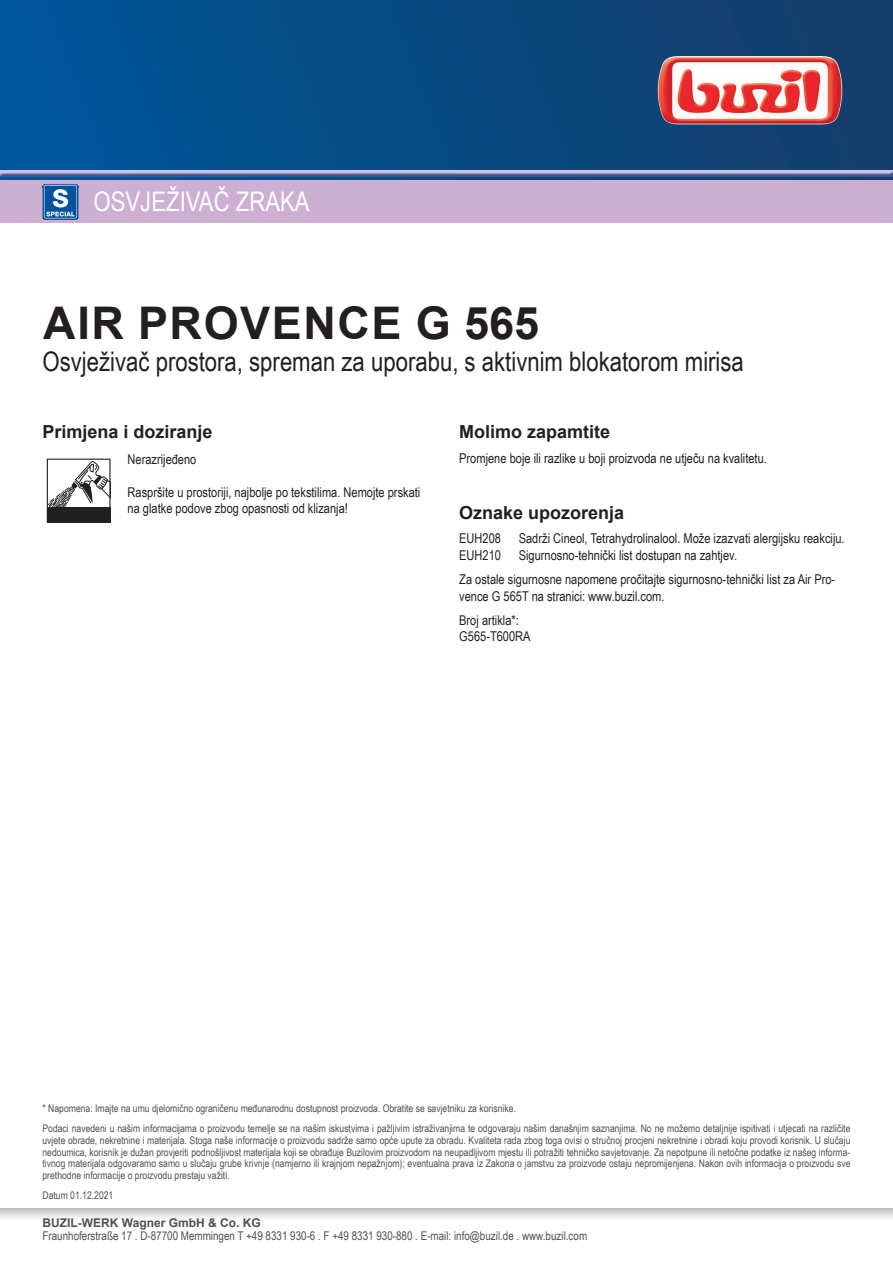
<style>
.page{position:relative;width:893px;height:1263px;background:#fff}
.page>*{position:absolute;margin:0;border:0;box-sizing:border-box;transform-origin:0 0}
.t1{font:700 45px "Arial";letter-spacing:.035em;color:#231f20}
.t2{font:27px "Arial Narrow";color:#231f20}
.t3{font:27px "Arial Narrow";color:#fff}
.t4{font:700 18px "Arial";color:#231f20}
.t5{font:13.5px/24.8px "Arial Narrow";color:#231f20}
.t6{font:12px "Arial Narrow";color:#4e5151}
.t7{font:700 12px "Arial";color:#4e5151}
.t8{font:10.5px/11.7px "Arial Narrow";color:#4d5152}
</style>
<div class="page">
<svg style="left:0;top:1209px;width:893px;height:9px;background:#d9dadc"></svg>
<svg style="left:47px;top:459px;width:64px;height:63px"></svg>
<div style="left:0;top:0;width:893px;height:180px;background:linear-gradient(to right,#00569a,#143e69)"></div>
<img style="left:658px;top:56px;width:184px;height:68px">
<hr style="left:0;top:0;width:1px;height:180px;background:#015599">
<div style="left:0;top:169px;width:893px;height:8px;background:#015599;opacity:.75"></div>
<div style="left:0;top:180px;width:893px;height:43px;background:#ccafd3"></div>
<img style="left:43px;top:184px;width:35px;height:36px">
<svg style="left:44px;top:185px;width:35px;height:33px"></svg>
<h2 class="t3" style="left:94px;top:182px;width:218px">OSVJEŽIVAČ ZRAKA</h2>
<h1 class="t1" style="left:43px;top:291px;width:497px">AIR PROVENCE G 565</h1>
<h2 class="t2" style="left:43px;top:342px;width:703px">Osvježivač prostora, spreman za uporabu, s aktivnim blokatorom mirisa</h2>
<h3 class="t4" style="left:43px;top:419px;width:172px">Primjena i doziranje</h3>
<p class="t5" style="left:128px;top:447px;width:70px">Nerazrijeđeno</p>
<p class="t5" style="left:128px;top:483px;width:294px;line-height:16.2px">Raspršite u prostoriji, najbolje po tekstilima. Nemojte prskati na glatke podove zbog opasnosti od klizanja!</p>
<h3 class="t4" style="left:459px;top:419px;width:153px">Molimo zapamtite</h3>
<p class="t5" style="left:459px;top:445px;width:309px">Promjene boje ili razlike u boji proizvoda ne utječu na kvalitetu.</p>
<h3 class="t4" style="left:459px;top:500px;width:167px">Oznake upozorenja</h3>
<p class="t5" style="left:459px;top:526px;width:43px">EUH208</p>
<p class="t5" style="left:519px;top:526px;width:327px">Sadrži Cineol, Tetrahydrolinalool. Može izazvati alergijsku reakciju.</p>
<p class="t5" style="left:459px;top:542px;width:43px">EUH210</p>
<p class="t5" style="left:459px;top:542px;width:378px;text-indent:60px">Sigurnosno-tehnički list dostupan na zahtjev.<br>Za ostale sigurnosne napomene pročitajte sigurnosno-tehnički list za Air Pro-</p>
<p class="t5" style="left:459px;top:583px;width:207px">vence G 565T na stranici: www.buzil.com.<br>Broj artikla*:</p>
<p class="t5" style="left:459px;top:624px;width:73px">G565-T600RA</p>
<p class="t8" style="left:43px;top:1098px;width:809px;line-height:20.2px">* Napomena: Imajte na umu djelomično ograničenu međunarodnu dostupnost proizvoda. Obratite se savjetniku za korisnike.<br>Podaci navedeni u našim informacijama o proizvodu temelje se na našim iskustvima i pažljivim istraživanjima te odgovaraju našim današnjim saznanjima. No ne možemo detaljnije ispitivati i utjecati na različite</p>
<p class="t8" style="left:43px;top:1134px;width:809px;text-align:justify">uvjete obrade, nekretnine i materijala. Stoga naše informacije o proizvodu sadrže samo opće upute za obradu. Kvaliteta rada zbog toga ovisi o stručnoj procjeni nekretnine i obradi koju provodi korisnik. U slučaju nedoumica, korisnik je dužan provjeriti podnošljivost materijala koji se obrađuje Buzilovim proizvodom na neupadljivom mjestu ili potražiti tehničko savjetovanje. Za nepotpune ili netočne podatke iz našeg informa&shy;tivnog materijala odgovaramo samo u slučaju grube krivnje (namjerno ili krajnjom nepažnjom); eventualna prava iz Zakona o jamstvu za proizvode ostaju nepromijenjena. Nakon ovih informacija o proizvodu sve prethodne informacije o proizvodu prestaju važiti.</p>
<p class="t8" style="left:43px;top:1189px;width:72px">Datum 01.12.2021</p>
<p class="t7" style="left:43px;top:1214px;width:220px">BUZIL-WERK Wagner GmbH &amp; Co. KG</p>
<p class="t6" style="left:43px;top:1227px;width:546px">Fraunhoferstraße 17 . D-87700 Memmingen T +49 8331 930-6 . F +49 8331 930-880 . E-mail: info@buzil.de . www.buzil.com</p>
</div>
